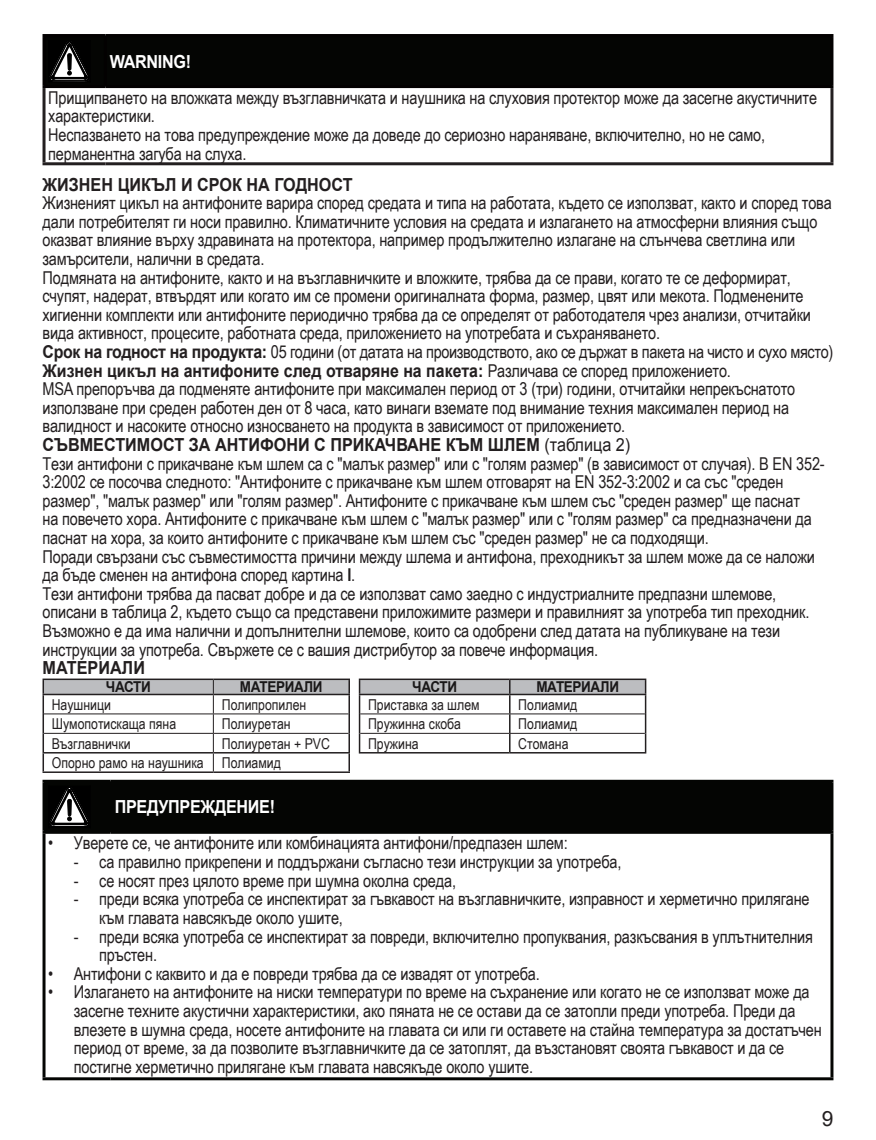
<style>
.page{position:relative;width:876px;height:1140px;background:#fff}
.page>*{position:absolute;margin:0;border:0;box-sizing:border-box;transform-origin:0 0}
.t1{font:21px "Arial";color:#231f20}
.Headline_6pt_bold{font:700 18px "Arial";color:#231f20;scale:.9 1}
.Headline_6pt_bold_BI{font:700 18px "Arial";color:#231f20;scale:.9 1}
.Headline_6pt_bold_BI-2{font:700 18px "Arial";letter-spacing:-.02em;color:#fff;scale:.9 1}
.Text_normal{font:17.7px/18.6px "Arial Narrow";letter-spacing:-.01em;color:#231f20}
.Text_normal-2{font:700 17.7px "Arial";color:#231f20;scale:.9 1}
.table_text{font:15px "Arial Narrow";color:#231f20}
.Table_hed{font:700 15px "Arial";letter-spacing:-.025em;color:#1a1819;scale:.9 1}
.s1{font-family:"Arial";font-weight:700}
.s2{font-family:"Arial Narrow";font-weight:400}
.s3{font-weight:400}
.s4{font-weight:700}
</style>
<div class="page">
<div style="left:46px;top:37px;width:784px;height:48px;background:#040503"></div>
<hr style="left:43px;top:88px;width:3px;height:74px;background:#231f20">
<hr style="left:830px;top:88px;width:3px;height:74px;background:#231f20">
<hr style="left:43px;top:162px;width:62px;height:3px;background:#231f20">
<hr style="left:105px;top:162px;width:728px;height:3px;background:#231f20">
<hr style="left:43px;top:34px;width:62px;height:3px;background:#030101">
<hr style="left:43px;top:37px;width:3px;height:48px;background:#030101">
<hr style="left:105px;top:34px;width:728px;height:3px;background:#030101">
<hr style="left:104px;top:37px;width:3px;height:48px;background:#030101">
<hr style="left:830px;top:37px;width:3px;height:48px;background:#030101">
<hr style="left:43px;top:85px;width:62px;height:3px;background:#030101">
<hr style="left:105px;top:85px;width:728px;height:3px;background:#030101">
<svg style="left:48px;top:40px;width:43px;height:42px"></svg>
<hr style="left:52px;top:80px;width:33px;height:1px;background:#000">
<hr style="left:43px;top:678px;width:170px;height:2px;background:#231f20">
<hr style="left:213px;top:678px;width:137px;height:2px;background:#231f20">
<hr style="left:359px;top:678px;width:151px;height:2px;background:#231f20">
<hr style="left:510px;top:678px;width:136px;height:2px;background:#231f20">
<svg style="left:43px;top:679px;width:603px;height:92px"></svg>
<hr style="left:43px;top:771px;width:170px;height:2px;background:#231f20">
<hr style="left:213px;top:771px;width:137px;height:2px;background:#231f20">
<div style="left:46px;top:782px;width:784px;height:48px;background:#040503"></div>
<hr style="left:43px;top:833px;width:3px;height:244px;background:#040503">
<hr style="left:830px;top:833px;width:3px;height:244px;background:#040503">
<hr style="left:43px;top:1077px;width:68px;height:3px;background:#040503">
<hr style="left:111px;top:1077px;width:722px;height:3px;background:#040503">
<hr style="left:43px;top:779px;width:68px;height:3px;background:#040503">
<hr style="left:43px;top:782px;width:3px;height:48px;background:#040503">
<hr style="left:111px;top:779px;width:722px;height:3px;background:#040503">
<hr style="left:109px;top:782px;width:3px;height:48px;background:#040503">
<hr style="left:830px;top:782px;width:3px;height:48px;background:#040503">
<hr style="left:43px;top:830px;width:68px;height:3px;background:#040503">
<hr style="left:111px;top:830px;width:722px;height:3px;background:#040503">
<svg style="left:48px;top:786px;width:43px;height:42px"></svg>
<hr style="left:52px;top:826px;width:33px;height:1px;background:#000">
<p class="Headline_6pt_bold_BI-2" style="left:110px;top:49px;width:92px">WARNING!</p>
<p class="Text_normal" style="left:48px;top:87px;width:770px">Прищипването на вложката между възглавничката и наушника на слуховия протектор може да засегне акустичните характеристики.</p>
<p class="Text_normal" style="left:48px;top:125px;width:718px">Неспазването на това предупреждение може да доведе до сериозно нараняване, включително, но не само, перманентна загуба на слуха.</p>
<p class="Headline_6pt_bold_BI" style="left:43px;top:172px;width:346px">ЖИЗНЕН ЦИКЪЛ И СРОК НА ГОДНОСТ</p>
<p class="Text_normal" style="left:43px;top:193px;width:791px">Жизненият цикъл на антифоните варира според средата и типа на работата, където се използват, както и според това дали потребителят ги носи правилно. Климатичните условия на средата и излагането на атмосферни влияния също оказват влияние върху здравината на протектора, например продължително излагане на слънчева светлина или замърсители, налични в средата.</p>
<p class="Text_normal" style="left:43px;top:267px;width:770px">Подмяната на антифоните, както и на възглавничките и вложките, трябва да се прави, когато те се деформират, счупят, надерат, втвърдят или когато им се промени оригиналната форма, размер, цвят или мекота. Подменените хигиенни комплекти или антифоните периодично трябва да се определят от работодателя чрез анализи, отчитайки вида активност, процесите, работната среда, приложението на употребата и съхраняването.</p>
<p class="Text_normal" style="left:43px;top:342px;width:792px"><span class="s1">Срок на годност на продукта:</span> 05 години (от датата на производството, ако се държат в пакета на чисто и сухо място)</p>
<p class="Text_normal-2" style="left:43px;top:358px;width:766px">Жизнен цикъл на антифоните след отваряне на пакета: <span class="s2">Различава се според приложението.</span></p>
<p class="Text_normal" style="left:43px;top:379px;width:754px">MSA препоръчва да подменяте антифоните при максимален период от 3 (три) години, отчитайки непрекъснатото използване при среден работен ден от 8 часа, като винаги вземате под внимание техния максимален период на валидност и насоките относно износването на продукта в зависимост от приложението.</p>
<p class="Headline_6pt_bold" style="left:43px;top:433px;width:654px">СЪВМЕСТИМОСТ ЗА АНТИФОНИ С ПРИКАЧВАНЕ КЪМ ШЛЕМ <span class="s3">(таблица 2)</span></p>
<p class="Text_normal" style="left:43px;top:453px;width:784px">Тези антифони с прикачване към шлем са с "малък размер" или с "голям размер" (в зависимост от случая). В EN 352- 3:2002 се посочва следното: "Антифоните с прикачване към шлем отговарят на EN 352-3:2002 и са със "среден размер", "малък размер" или "голям размер". Антифоните с прикачване към шлем със "среден размер" ще паснат<br>на повечето хора. Антифоните с прикачване към шлем с "малък размер" или с "голям размер" са предназначени да паснат на хора, за които антифоните с прикачване към шлем със "среден размер" не са подходящи.</p>
<p class="Text_normal" style="left:43px;top:546px;width:774px">Поради свързани със съвместимостта причини между шлема и антифона, преходникът за шлем може да се наложи да бъде сменен на антифона според картина <span class="s4">I</span>.</p>
<p class="Text_normal" style="left:43px;top:583px;width:768px">Тези антифони трябва да пасват добре и да се използват само заедно с индустриалните предпазни шлемове, описани в таблица 2, където също са представени приложимите размери и правилният за употреба тип преходник.<br>Възможно е да има налични и допълнителни шлемове, които са одобрени след датата на публикуване на тези инструкции за употреба. Свържете се с вашия дистрибутор за повече информация.</p>
<p class="Headline_6pt_bold_BI" style="left:43px;top:656px;width:115px">МАТЕРИАЛИ</p>
<p class="Table_hed" style="left:106px;top:677px;width:51px">ЧАСТИ</p>
<p class="Table_hed" style="left:240px;top:677px;width:93px">МАТЕРИАЛИ</p>
<p class="Table_hed" style="left:412px;top:677px;width:51px">ЧАСТИ</p>
<p class="Table_hed" style="left:536px;top:677px;width:93px">МАТЕРИАЛИ</p>
<p class="table_text" style="left:52px;top:693px;width:61px">Наушници</p>
<p class="table_text" style="left:222px;top:693px;width:86px">Полипропилен</p>
<p class="table_text" style="left:368px;top:693px;width:113px">Приставка за шлем</p>
<p class="table_text" style="left:518px;top:693px;width:61px">Полиамид</p>
<p class="table_text" style="left:52px;top:713px;width:126px">Шумопотискаща пяна</p>
<p class="table_text" style="left:222px;top:713px;width:70px">Полиуретан</p>
<p class="table_text" style="left:368px;top:713px;width:95px">Пружинна скоба</p>
<p class="table_text" style="left:518px;top:713px;width:61px">Полиамид</p>
<p class="table_text" style="left:52px;top:732px;width:80px">Възглавнички</p>
<p class="table_text" style="left:222px;top:732px;width:110px">Полиуретан + PVC</p>
<p class="table_text" style="left:368px;top:732px;width:52px">Пружина</p>
<p class="table_text" style="left:518px;top:732px;width:52px">Стомана</p>
<p class="table_text" style="left:52px;top:751px;width:153px">Опорно рамо на наушника</p>
<p class="table_text" style="left:222px;top:751px;width:61px">Полиамид</p>
<p class="Headline_6pt_bold_BI-2" style="left:115px;top:795px;width:180px">ПРЕДУПРЕЖДЕНИЕ!</p>
<p class="Text_normal" style="left:48px;top:833px;width:521px">• Уверете се, че антифоните или комбинацията антифони/предпазен шлем:</p>
<p class="Text_normal" style="left:74px;top:852px;width:549px">- са правилно прикрепени и поддържани съгласно тези инструкции за употреба,</p>
<p class="Text_normal" style="left:74px;top:870px;width:384px">- се носят през цялото време при шумна околна среда,</p>
<p class="Text_normal" style="left:99px;top:889px;width:712px;text-indent:-26px">- преди всяка употреба се инспектират за гъвкавост на възглавничките, изправност и херметично прилягане към главата навсякъде около ушите,</p>
<p class="Text_normal" style="left:99px;top:926px;width:715px;text-indent:-26px">- преди всяка употреба се инспектират за повреди, включително пропуквания, разкъсвания в уплътнителния пръстен.</p>
<p class="Text_normal" style="left:48px;top:963px;width:493px">• Антифони с каквито и да е повреди трябва да се извадят от употреба.</p>
<p class="Text_normal" style="left:74px;top:982px;width:750px;text-indent:-26px">• Излагането на антифоните на ниски температури по време на съхранение или когато не се използват може да засегне техните акустични характеристики, ако пяната не се остави да се затопли преди употреба. Преди да влезете в шумна среда, носете антифоните на главата си или ги оставете на стайна температура за достатъчен период от време, за да позволите възглавничките да се затоплят, да възстановят своята гъвкавост и да се постигне херметично прилягане към главата навсякъде около ушите.</p>
<p class="t1" style="left:822px;top:1104px;width:13px">9</p>
</div>
